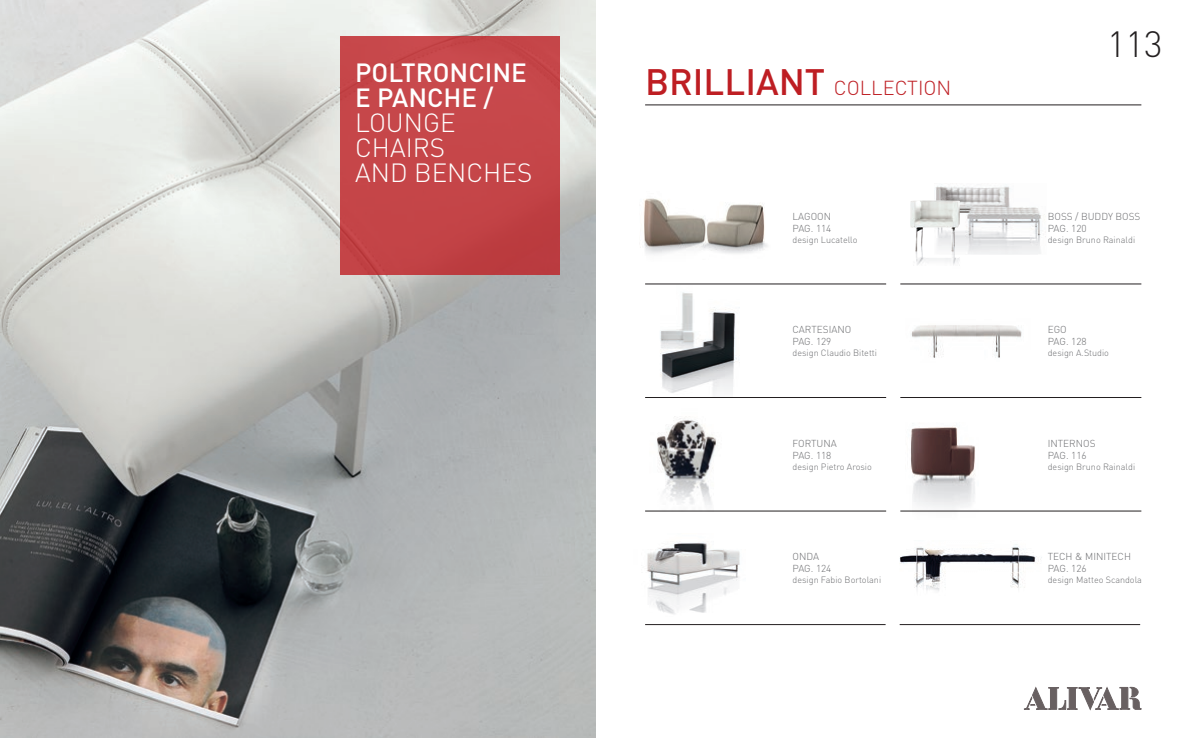
<style>
.page{position:relative;width:1191px;height:738px;background:#fff}
.page>*{position:absolute;margin:0;border:0;box-sizing:border-box;transform-origin:0 0}
.Normale{font:300 36px "DIN";color:#231f20}
.t1{font:300 26px "DIN";color:#fff}
.t2{font:500 26px "DIN";color:#fff}
.t3{font:300 20px "DIN";color:#be1e23}
.t4{font:300 10px "DIN";color:#6c6d70}
.t5{font:300 9px "DIN";color:#6c6d70}
.s1{font-weight:500;font-size:36.3px}
</style>
<div class="page">
<img style="left:644px;top:198px;width:42px;height:56px">
<img style="left:686px;top:204px;width:82px;height:50px">
<img style="left:911px;top:325px;width:111px;height:33px">
<img style="left:935px;top:186px;width:111px;height:68px">
<img style="left:910px;top:200px;width:51px;height:65px">
<img style="left:647px;top:542px;width:93px;height:72px">
<img style="left:899px;top:544px;width:143px;height:47px">
<img style="left:646px;top:284px;width:93px;height:109px">
<img style="left:657px;top:416px;width:59px;height:89px">
<img style="left:905px;top:426px;width:73px;height:86px">
<hr style="left:645px;top:624px;width:240px;height:1px;background:#231f20">
<hr style="left:899px;top:624px;width:241px;height:1px;background:#231f20">
<hr style="left:645px;top:283px;width:241px;height:1px;background:#231f20">
<hr style="left:645px;top:397px;width:241px;height:1px;background:#231f20">
<hr style="left:645px;top:510px;width:241px;height:1px;background:#231f20">
<hr style="left:900px;top:283px;width:241px;height:1px;background:#231f20">
<hr style="left:900px;top:397px;width:241px;height:1px;background:#231f20">
<hr style="left:900px;top:510px;width:241px;height:1px;background:#231f20">
<hr style="left:645px;top:105px;width:496px;height:1px;background:#231f20">
<svg style="left:1024px;top:686px;width:117px;height:23px"></svg>
<img style="left:0;top:0;width:595px;height:737px">
<div style="left:340px;top:36px;width:220px;height:238px;background:#c64649"></div>
<p class="t2" style="left:355px;top:56px;width:173px">POLTRONCINE</p>
<p class="t2" style="left:355px;top:81px;width:140px">E PANCHE /</p>
<p class="t1" style="left:355px;top:107px;width:102px">LOUNGE</p>
<p class="t1" style="left:355px;top:132px;width:92px">CHAIRS</p>
<p class="t1" style="left:355px;top:157px;width:179px">AND BENCHES</p>
<p class="Normale" style="left:1107px;top:22px;width:57px">113</p>
<p class="t3" style="left:645px;top:76px;width:308px"><span class="s1">BRILLIANT</span> COLLECTION</p>
<p class="t4" style="left:792px;top:210px;width:40px">LAGOON</p>
<p class="t4" style="left:792px;top:222px;width:40px">PAG. 114</p>
<p class="t5" style="left:792px;top:233px;width:66px">design Lucatello</p>
<p class="t4" style="left:1047px;top:210px;width:94px">BOSS / BUDDY BOSS</p>
<p class="t4" style="left:1047px;top:222px;width:40px">PAG. 120</p>
<p class="t5" style="left:1047px;top:233px;width:89px">design Bruno Rainaldi</p>
<p class="t4" style="left:792px;top:323px;width:60px">CARTESIANO</p>
<p class="t4" style="left:792px;top:335px;width:40px">PAG. 129</p>
<p class="t5" style="left:792px;top:347px;width:86px">design Claudio Bitetti</p>
<p class="t4" style="left:1047px;top:323px;width:21px">EGO</p>
<p class="t4" style="left:1047px;top:335px;width:40px">PAG. 128</p>
<p class="t5" style="left:1047px;top:347px;width:63px">design A.Studio</p>
<p class="t4" style="left:792px;top:436px;width:46px">FORTUNA</p>
<p class="t4" style="left:792px;top:448px;width:40px">PAG. 118</p>
<p class="t5" style="left:792px;top:460px;width:81px">design Pietro Arosio</p>
<p class="t4" style="left:1047px;top:436px;width:49px">INTERNOS</p>
<p class="t4" style="left:1047px;top:448px;width:40px">PAG. 116</p>
<p class="t5" style="left:1047px;top:460px;width:89px">design Bruno Rainaldi</p>
<p class="t4" style="left:792px;top:550px;width:28px">ONDA</p>
<p class="t4" style="left:792px;top:562px;width:40px">PAG. 124</p>
<p class="t5" style="left:792px;top:574px;width:90px">design Fabio Bortolani</p>
<p class="t4" style="left:1047px;top:550px;width:85px">TECH &amp; MINITECH</p>
<p class="t4" style="left:1047px;top:562px;width:40px">PAG. 126</p>
<p class="t5" style="left:1047px;top:574px;width:96px">design Matteo Scandola</p>
</div>
